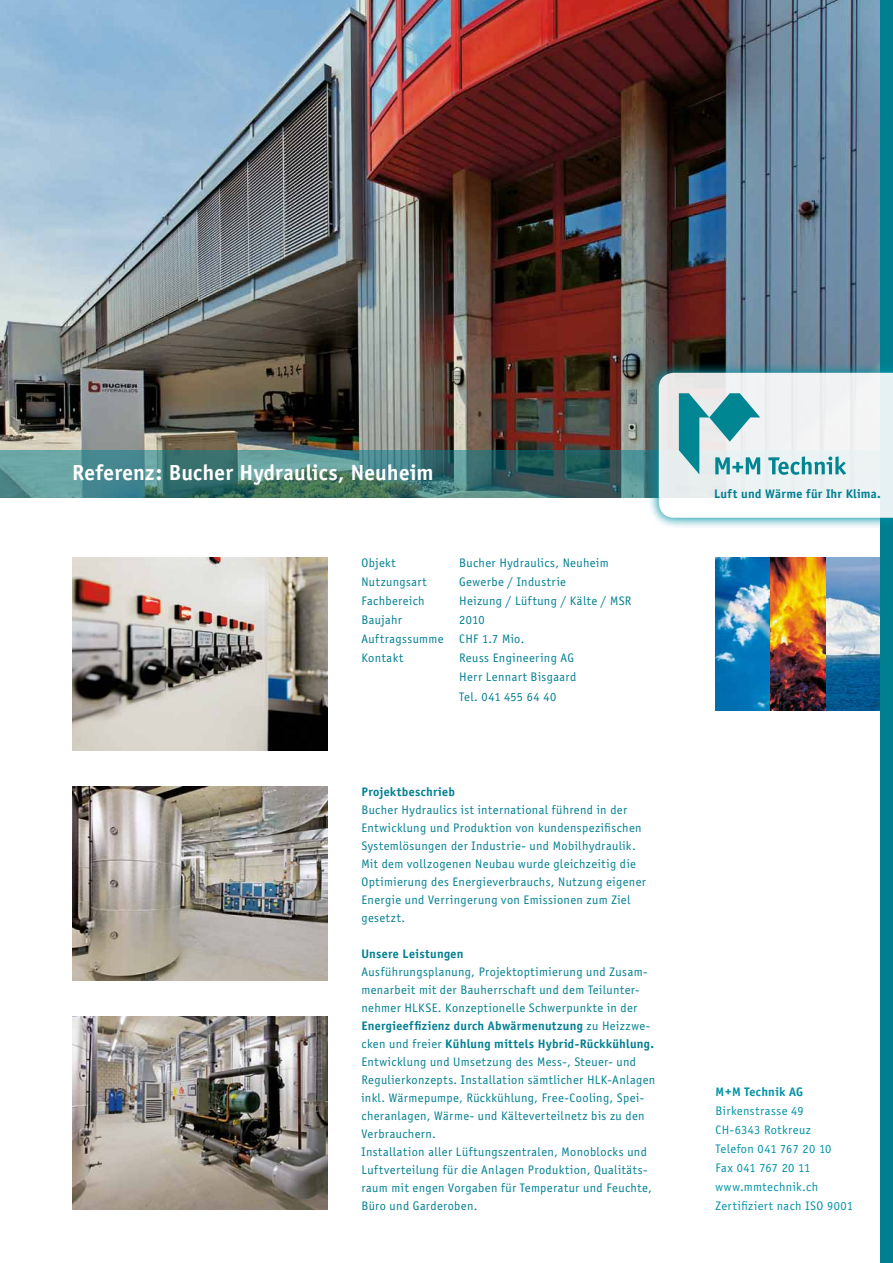
<style>
.page{position:relative;width:893px;height:1263px;background:#fff}
.page>*{position:absolute;margin:0;border:0;box-sizing:border-box;transform-origin:0 0}
.t1{font:700 22.5px "Officina Sans";letter-spacing:.01em;color:#fff}
.t2{font:12.75px/18px "Officina Sans";letter-spacing:.03em;color:#007f91}
.t3{font:12.75px/19.2px "Officina Sans";letter-spacing:.035em;color:#0093a6}
.t4{font:700 12.75px "Officina Sans";letter-spacing:.03em;color:#007f91}
.t5{font:700 12.75px "Officina Sans";letter-spacing:.025em;color:#0093a6}
.s1{font-weight:700}
</style>
<div class="page">
<img style="left:715px;top:557px;width:165px;height:153px">
<img style="left:0;top:0;width:880px;height:450px">
<div style="left:880px;top:0;width:13px;height:1263px;background:#007f91"></div>
<svg style="left:0;top:450px;width:645px;height:47px;background:#457c7a"></svg>
<svg style="left:645px;top:359px;width:248px;height:169px;background:#6d949c"></svg>
<svg style="left:659px;top:373px;width:234px;height:145px"></svg>
<img style="left:72px;top:557px;width:255px;height:193px">
<img style="left:72px;top:787px;width:255px;height:193px">
<img style="left:72px;top:1016px;width:255px;height:194px">
<h1 class="t1" style="left:72px;top:459px;width:363px">Referenz: Bucher Hydraulics, Neuheim</h1>
<p class="t2" style="left:361px;top:553px;width:36px">Objekt</p>
<p class="t2" style="left:459px;top:553px;width:151px">Bucher Hydraulics, Neuheim</p>
<p class="t2" style="left:361px;top:573px;width:67px">Nutzungsart</p>
<p class="t2" style="left:459px;top:573px;width:108px">Gewerbe / Industrie</p>
<p class="t2" style="left:361px;top:592px;width:65px">Fachbereich</p>
<p class="t2" style="left:459px;top:592px;width:174px">Heizung / Lüftung / Kälte / MSR</p>
<p class="t2" style="left:361px;top:611px;width:42px">Baujahr</p>
<p class="t2" style="left:361px;top:610px;width:164px;line-height:19.2px;text-indent:98px">2010<br>Auftragssumme CHF 1.7 Mio.<br>Kontakt</p>
<p class="t2" style="left:459px;top:649px;width:118px;line-height:19.2px">Reuss Engineering AG<br>Herr Lennart Bisgaard<br>Tel. 041 455 64 40</p>
<p class="t4" style="left:361px;top:784px;width:95px">Projektbeschrieb</p>
<p class="t2" style="left:361px;top:801px;width:286px">Bucher Hydraulics ist international führend in der Entwicklung und Produktion von kundenspezifischen Systemlösungen der Industrie- und Mobilhydraulik.<br>Mit dem vollzogenen Neubau wurde gleichzeitig die Optimierung des Energieverbrauchs, Nutzung eigener Energie und Verringerung von Emissionen zum Ziel gesetzt.</p>
<p class="t4" style="left:361px;top:946px;width:104px">Unsere Leistungen</p>
<p class="t2" style="left:361px;top:963px;width:295px">Ausführungsplanung, Projektoptimierung und Zusam&shy;menarbeit mit der Bauherrschaft und dem Teilunter&shy;nehmer HLKSE. Konzeptionelle Schwerpunkte in der <span class="s1">Energieeffizienz durch Abwärmenutzung</span> zu Heizzwe&shy;cken und freier <span class="s1">Kühlung mittels Hybrid-Rückkühlung.<br></span>Entwicklung und Umsetzung des Mess-, Steuer- und Regulierkonzepts. Installation sämtlicher HLK-Anlagen inkl. Wärmepumpe, Rückkühlung, Free-Cooling, Spei&shy;cheranlagen, Wärme- und Kälteverteilnetz bis zu den Verbrauchern.<br>Installation aller Lüftungszentralen, Monoblocks und Luftverteilung für die Anlagen Produktion, Qualitäts&shy;raum mit engen Vorgaben für Temperatur und Feuchte, Büro und Garderoben.</p>
<p class="t4" style="left:714px;top:486px;width:168px">Luft und Wärme für Ihr Klima.</p>
<p class="t5" style="left:715px;top:1083px;width:89px">M+M Technik AG</p>
<p class="t3" style="left:715px;top:1101px;width:139px">Birkenstrasse 49<br>CH-6343 Rotkreuz<br>Telefon 041 767 20 10<br>Fax 041 767 20 11 www.mmtechnik.ch<br>Zertifiziert nach ISO 9001</p>
</div>
